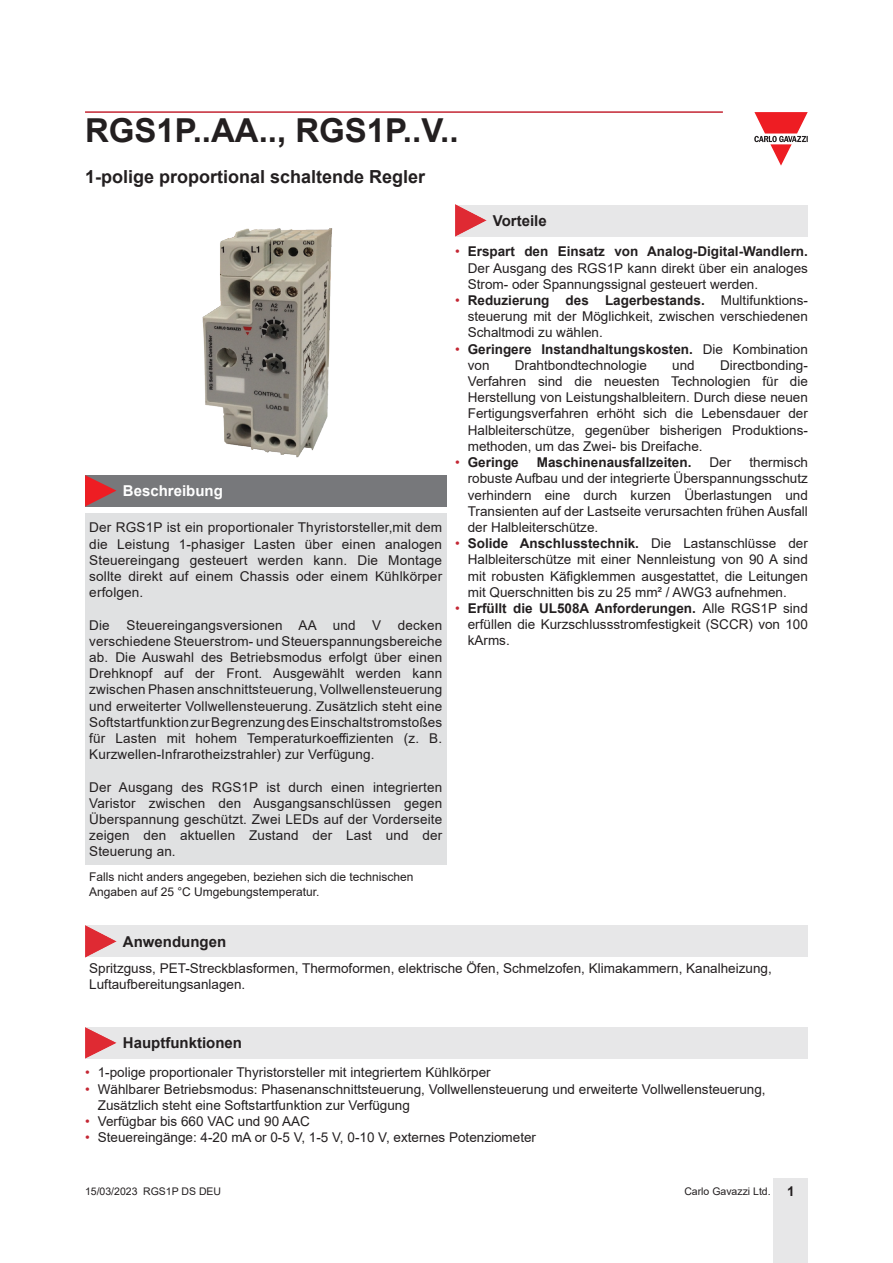
<style>
.page{position:relative;width:893px;height:1263px;background:#fff}
.page>*{position:absolute;margin:0;border:0;box-sizing:border-box;transform-origin:0 0}
.t1{font:700 33px "Arial";color:#231f20}
.Titolo02{font:700 18px "Arial";color:#231f20}
.Titolo03{font:700 15px "Arial";color:#231f20}
.Titolo03-2{font:700 15px "Arial";color:#fff}
.Testo{font:13.5px/16.2px "Arial";color:#231f20;text-align:justify}
.t2{font:700 13.5px/16.2px "Arial";color:#231f20}
.Testo-2{font:12px "Arial";color:#231f20}
.t3{font:10.5px "Arial";color:#231f20}
.s1{color:#c42633}
.s2{font-weight:700}
.s3{font-weight:400;color:#c42633}
.s4{font-weight:400}
.s5{font-weight:700;font-size:13.5px}
</style>
<div class="page">
<div style="left:774px;top:1178px;width:34px;height:85px;background:#e7e7e8"></div>
<svg style="left:754px;top:112px;width:54px;height:54px"></svg>
<hr style="left:85px;top:111px;width:638px;height:2px;background:#c42633">
<img style="left:202px;top:228px;width:131px;height:230px">
<div style="left:455px;top:205px;width:353px;height:31px;background:#e7e7e8"></div>
<img style="left:455px;top:205px;width:31px;height:31px">
<div style="left:85px;top:514px;width:361px;height:351px;background:#e0e1e2"></div>
<div style="left:85px;top:926px;width:723px;height:31px;background:#e7e7e8"></div>
<img style="left:85px;top:926px;width:31px;height:31px">
<div style="left:85px;top:1027px;width:723px;height:32px;background:#e7e7e8"></div>
<img style="left:85px;top:1027px;width:31px;height:32px">
<div style="left:85px;top:475px;width:361px;height:32px;background:#77787b"></div>
<svg style="left:85px;top:475px;width:31px;height:32px"></svg>
<p class="t1" style="left:85px;top:108px;width:375px">RGS1P..AA.., RGS1P..V..</p>
<p class="Titolo02" style="left:85px;top:164px;width:342px">1-polige proportional schaltende Regler</p>
<p class="Titolo03-2" style="left:123px;top:480px;width:102px">Beschreibung</p>
<p class="Testo" style="left:89px;top:519px;width:354px">Der RGS1P ist ein proportionaler Thyristorsteller,mit dem die Leistung 1-phasiger Lasten über einen analogen Steuereingang gesteuert werden kann. Die Montage sollte direkt auf einem Chassis oder einem Kühlkörper erfolgen.</p>
<p class="Testo" style="left:89px;top:617px;width:354px">Die Steuereingangsversionen AA und V decken verschiedene Steuerstrom- und Steuerspannungsbereiche ab. Die Auswahl des Betriebsmodus erfolgt über einen Drehknopf auf der Front. Ausgewählt werden kann zwischen Phasen anschnittsteuerung, Vollwellensteuerung und erweiterter Vollwellensteuerung. Zusätzlich steht eine Softstartfunktion zur Begrenzung des Einschaltstromstoßes für Lasten mit hohem Temperaturkoeffizienten (z. B.<br>Kurzwellen-Infrarotheizstrahler) zur Verfügung.</p>
<p class="Testo" style="left:89px;top:779px;width:354px">Der Ausgang des RGS1P ist durch einen integrierten Varistor zwischen den Ausgangsanschlüssen gegen Überspannung geschützt. Zwei LEDs auf der Vorderseite zeigen den aktuellen Zustand der Last und der Steuerung an.</p>
<p class="Testo-2" style="left:89px;top:869px;width:326px">Falls nicht anders angegeben, beziehen sich die technischen</p>
<p class="Testo-2" style="left:89px;top:884px;width:232px">Angaben auf 25 °C Umgebungstemperatur.</p>
<p class="Titolo03" style="left:493px;top:210px;width:55px">Vorteile</p>
<p class="Testo" style="left:468px;top:244px;width:342px;text-indent:-13px"><span class="s1">•</span> <span class="s2">Erspart den Einsatz von Analog-Digital-Wandlern.<br></span>Der Ausgang des RGS1P kann direkt über ein analoges Strom- oder Spannungssignal gesteuert werden.</p>
<p class="Testo" style="left:468px;top:292px;width:342px;text-indent:-13px"><span class="s1">•</span> <span class="s2">Reduzierung des Lagerbestands.</span> Multifunktions&shy;steuerung mit der Möglichkeit, zwischen verschiedenen Schaltmodi zu wählen.</p>
<p class="t2" style="left:468px;top:341px;width:342px;text-indent:-13px"><span class="s3">•</span> Geringere Instandhaltungskosten. <span class="s4">Die Kombination von</span></p>
<p class="Testo" style="left:468px;top:357px;width:342px;text-indent:252px">Directbonding-Verfahren sind die neuesten Technologien für die Herstellung von Leistungshalbleitern. Durch diese neuen Fertigungsverfahren erhöht sich die Lebensdauer der Halbleiterschütze, gegenüber bisherigen Produktions&shy;methoden, um das Zwei- bis Dreifache.</p>
<p class="t2" style="left:455px;top:454px;width:65px"><span class="s3">•</span> Geringe</p>
<p class="t2" style="left:537px;top:454px;width:156px">Maschinenausfallzeiten.</p>
<p class="Testo" style="left:709px;top:454px;width:23px">Der</p>
<p class="Testo" style="left:515px;top:357px;width:134px">Drahtbondtechnologie</p>
<p class="Testo" style="left:672px;top:357px;width:24px">und</p>
<p class="Testo" style="left:468px;top:454px;width:342px;text-indent:282px">thermisch robuste Aufbau und der integrierte Überspannungsschutz verhindern eine durch kurzen Überlastungen und Transienten auf der Lastseite verursachten frühen Ausfall der Halbleiterschütze.</p>
<p class="Testo" style="left:468px;top:535px;width:342px;text-indent:-13px"><span class="s1">•</span> <span class="s2">Solide Anschlusstechnik.</span> Die Lastanschlüsse der Halbleiterschütze mit einer Nennleistung von 90 A sind mit robusten Käfigklemmen ausgestattet, die Leitungen mit Querschnitten bis zu 25 mm² / AWG3 aufnehmen.</p>
<p class="Testo" style="left:468px;top:600px;width:342px;text-indent:-13px"><span class="s1">•</span> <span class="s2">Erfüllt die UL508A Anforderungen.</span> Alle RGS1P sind erfüllen die Kurzschlussstromfestigkeit (SCCR) von 100 kArms.</p>
<p class="Titolo03" style="left:123px;top:931px;width:105px">Anwendungen</p>
<p class="Testo" style="left:89px;top:960px;width:684px">Spritzguss, PET-Streckblasformen, Thermoformen, elektrische Öfen, Schmelzofen, Klimakammern, Kanalheizung,<br>Luftaufbereitungsanlagen.</p>
<p class="Titolo03" style="left:123px;top:1033px;width:121px">Hauptfunktionen</p>
<p class="Testo" style="left:85px;top:1064px;width:407px"><span class="s1">•</span> 1-polige proportionaler Thyristorsteller mit integriertem Kühlkörper</p>
<p class="Testo" style="left:98px;top:1080px;width:669px;text-indent:-13px"><span class="s1">•</span> Wählbarer Betriebsmodus: Phasenanschnittsteuerung, Vollwellensteuerung und erweiterte Vollwellensteuerung,<br>Zusätzlich steht eine Softstartfunktion zur Verfügung</p>
<p class="Testo" style="left:85px;top:1113px;width:226px"><span class="s1">•</span> Verfügbar bis 660 VAC und 90 AAC</p>
<p class="Testo" style="left:85px;top:1129px;width:453px"><span class="s1">•</span> Steuereingänge: 4-20 mA or 0-5 V, 1-5 V, 0-10 V, externes Potenziometer</p>
<p class="t3" style="left:85px;top:1183px;width:138px">15/03/2023 RGS1P DS DEU</p>
<p class="t3" style="left:684px;top:1183px;width:112px">Carlo Gavazzi Ltd. <span class="s5">1</span></p>
</div>
